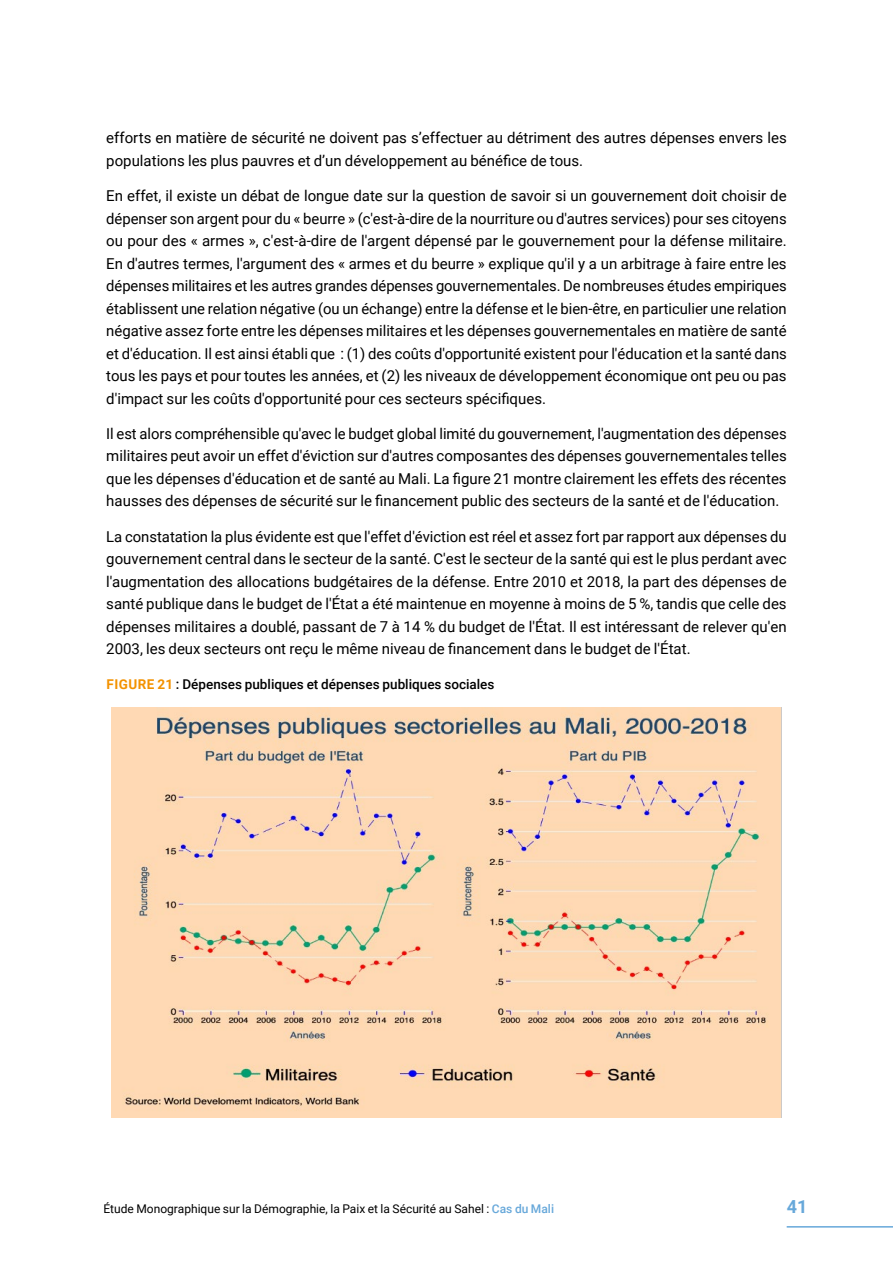
<style>
.page{position:relative;width:893px;height:1263px;background:#fff}
.page>*{position:absolute;margin:0;border:0;box-sizing:border-box;transform-origin:0 0}
.t1{font:700 18px "Roboto";color:#67a8da}
.t2{font:15px/22.5px "Roboto";color:#000;text-align:justify}
.t3{font:500 13.5px "Roboto";color:#000}
.t4{font:12px "Roboto";color:#000}
.s1{font-weight:700;color:#f39200}
.s2{font-weight:500;color:#67a8da}
</style>
<div class="page">
<hr style="left:787px;top:1226px;width:106px;height:1px;background:#67a8da">
<img style="left:111px;top:707px;width:671px;height:411px">
<p class="t2" style="left:106px;top:126px;width:682px">efforts en matière de sécurité ne doivent pas s’effectuer au détriment des autres dépenses envers les populations les plus pauvres et d’un développement au bénéfice de tous.</p>
<p class="t2" style="left:106px;top:184px;width:682px">En effet, il existe un débat de longue date sur la question de savoir si un gouvernement doit choisir de dépenser son argent pour du « beurre » (c'est-à-dire de la nourriture ou d'autres services) pour ses citoyens ou pour des « armes », c'est-à-dire de l'argent dépensé par le gouvernement pour la défense militaire.<br>En d'autres termes, l'argument des « armes et du beurre » explique qu'il y a un arbitrage à faire entre les dépenses militaires et les autres grandes dépenses gouvernementales. De nombreuses études empiriques établissent une relation négative (ou un échange) entre la défense et le bien-être, en particulier une relation négative assez forte entre les dépenses militaires et les dépenses gouvernementales en matière de santé et d'éducation. Il est ainsi établi que : (1) des coûts d'opportunité existent pour l'éducation et la santé dans tous les pays et pour toutes les années, et (2) les niveaux de développement économique ont peu ou pas d'impact sur les coûts d'opportunité pour ces secteurs spécifiques.</p>
<p class="t2" style="left:106px;top:422px;width:682px">Il est alors compréhensible qu'avec le budget global limité du gouvernement, l'augmentation des dépenses militaires peut avoir un effet d'éviction sur d'autres composantes des dépenses gouvernementales telles que les dépenses d'éducation et de santé au Mali. La figure 21 montre clairement les effets des récentes hausses des dépenses de sécurité sur le financement public des secteurs de la santé et de l'éducation.</p>
<p class="t2" style="left:106px;top:524px;width:682px">La constatation la plus évidente est que l'effet d'éviction est réel et assez fort par rapport aux dépenses du gouvernement central dans le secteur de la santé. C'est le secteur de la santé qui est le plus perdant avec l'augmentation des allocations budgétaires de la défense. Entre 2010 et 2018, la part des dépenses de santé publique dans le budget de l'État a été maintenue en moyenne à moins de 5 %, tandis que celle des dépenses militaires a doublé, passant de 7 à 14 % du budget de l'État. Il est intéressant de relever qu'en 2003, les deux secteurs ont reçu le même niveau de financement dans le budget de l'État.</p>
<p class="t3" style="left:107px;top:675px;width:389px"><span class="s1">FIGURE 21</span> : Dépenses publiques et dépenses publiques sociales</p>
<p class="t4" style="left:103px;top:1200px;width:452px">Étude Monographique sur la Démographie, la Paix et la Sécurité au Sahel : <span class="s2">Cas du Mali</span></p>
<p class="t1" style="left:787px;top:1194px;width:22px">41</p>
</div>
